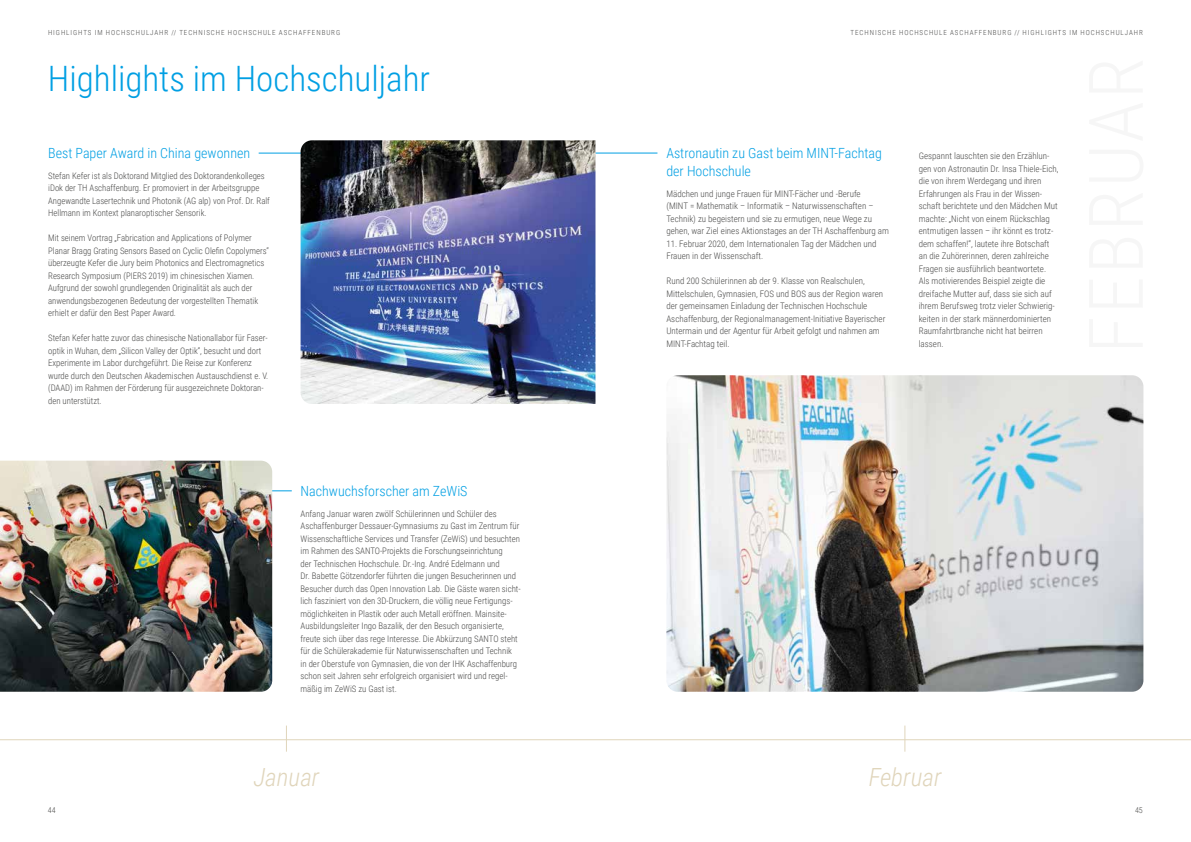
<style>
.page{position:relative;width:1191px;height:842px;background:#fff}
.page>*{position:absolute;margin:0;border:0;box-sizing:border-box;transform-origin:0 0}
.t1{font:300 35px "Roboto Condensed";color:#009fe3}
.t2{font:italic 300 25px "Roboto Condensed";color:#e0d5bb}
.t3{font:300 14px/18px "Roboto Condensed";color:#009fe3}
.t4{font:300 9px/12.5px "Roboto Condensed";color:#4a4a49}
.t5{font:300 8px "Roboto Condensed";color:#4a4a49}
.t6{font:300 7px "Roboto Condensed";letter-spacing:.135em;color:#4a4a49}
</style>
<div class="page">
<hr style="left:0;top:739px;width:1191px;height:1px;background:#e0d5bb">
<svg style="left:286px;top:725px;width:1px;height:27px"></svg>
<svg style="left:904px;top:725px;width:1px;height:27px"></svg>
<hr style="left:230px;top:491px;width:62px;height:1px;background:#009fe3">
<hr style="left:595px;top:153px;width:62px;height:1px;background:#009fe3">
<hr style="left:259px;top:153px;width:62px;height:1px;background:#009fe3">
<img style="left:300px;top:140px;width:295px;height:264px">
<img style="left:0;top:461px;width:272px;height:231px">
<img style="left:666px;top:375px;width:477px;height:317px">
<p class="t6" style="left:48px;top:27px;width:294px">HIGHLIGHTS IM HOCHSCHULJAHR // TECHNISCHE HOCHSCHULE ASCHAFFENBURG</p>
<p class="t6" style="left:850px;top:27px;width:294px">TECHNISCHE HOCHSCHULE ASCHAFFENBURG // HIGHLIGHTS IM HOCHSCHULJAHR</p>
<h1 class="t1" style="left:48px;top:54px;width:384px">Highlights im Hochschuljahr</h1>
<h3 class="t3" style="left:48px;top:143px;width:203px">Best Paper Award in China gewonnen</h3>
<p class="t4" style="left:48px;top:169px;width:223px">Stefan Kefer ist als Doktorand Mitglied des Doktorandenkolleges iDok der TH Aschaffenburg. Er promoviert in der Arbeitsgruppe Angewandte Lasertechnik und Photonik (AG alp) von Prof. Dr. Ralf Hellmann im Kontext planaroptischer Sensorik.</p>
<p class="t4" style="left:48px;top:232px;width:222px">Mit seinem Vortrag „Fabrication and Applications of Polymer Planar Bragg Grating Sensors Based on Cyclic Olefin Copolymers“ überzeugte Kefer die Jury beim Photonics and Electromagnetics Research Symposium (PIERS 2019) im chinesischen Xiamen.<br>Aufgrund der sowohl grundlegenden Originalität als auch der anwendungsbezogenen Bedeutung der vorgestellten Thematik erhielt er dafür den Best Paper Award.</p>
<p class="t4" style="left:48px;top:332px;width:222px">Stefan Kefer hatte zuvor das chinesische Nationallabor für Faser&shy;optik in Wuhan, dem „Silicon Valley der Optik“, besucht und dort Experimente im Labor durchgeführt. Die Reise zur Konferenz wurde durch den Deutschen Akademischen Austauschdienst e. V. (DAAD) im Rahmen der Förderung für ausgezeichnete Doktoran&shy;den unterstützt.</p>
<h3 class="t3" style="left:300px;top:481px;width:168px">Nachwuchsforscher am ZeWiS</h3>
<p class="t4" style="left:300px;top:507px;width:222px">Anfang Januar waren zwölf Schülerinnen und Schüler des Aschaffenburger Dessauer-Gymnasiums zu Gast im Zentrum für Wissenschaftliche Services und Transfer (ZeWiS) und besuchten im Rahmen des SANTO-Projekts die Forschungseinrichtung<br>der Technischen Hochschule. Dr.-Ing. André Edelmann und<br>Dr. Babette Götzendorfer führten die jungen Besucherinnen und Besucher durch das Open Innovation Lab. Die Gäste waren sicht&shy;lich fasziniert von den 3D-Druckern, die völlig neue Fertigungs&shy;möglichkeiten in Plastik oder auch Metall eröffnen. Mainsite-Ausbildungsleiter Ingo Bazalik, der den Besuch organisierte, freute sich über das rege Interesse. Die Abkürzung SANTO steht für die Schülerakademie für Naturwissenschaften und Technik<br>in der Oberstufe von Gymnasien, die von der IHK Aschaffenburg schon seit Jahren sehr erfolgreich organisiert wird und regel&shy;mäßig im ZeWiS zu Gast ist.</p>
<h3 class="t3" style="left:666px;top:143px;width:217px">Astronautin zu Gast beim MINT-Fachtag der Hochschule</h3>
<p class="t4" style="left:666px;top:187px;width:224px">Mädchen und junge Frauen für MINT-Fächer und -Berufe<br>(MINT = Mathematik – Informatik – Naturwissenschaften – Technik) zu begeistern und sie zu ermutigen, neue Wege zu gehen, war Ziel eines Aktionstages an der TH Aschaffenburg am</p>
<p class="t4" style="left:666px;top:237px;width:212px">11. Februar 2020, dem Internationalen Tag der Mädchen und<br>Frauen in der Wissenschaft.</p>
<p class="t4" style="left:666px;top:275px;width:220px">Rund 200 Schülerinnen ab der 9. Klasse von Realschulen, Mittelschulen, Gymnasien, FOS und BOS aus der Region waren der gemeinsamen Einladung der Technischen Hochschule Aschaffenburg, der Regionalmanagement-Initiative Bayerischer Untermain und der Agentur für Arbeit gefolgt und nahmen am MINT-Fachtag teil.</p>
<p class="t4" style="left:918px;top:150px;width:141px">Gespannt lauschten sie den Erzählun&shy;gen von Astronautin Dr. Insa Thiele-Eich, die von ihrem Werdegang und ihren Erfahrungen als Frau in der Wissen&shy;schaft berichtete und den Mädchen Mut machte: „Nicht von einem Rückschlag entmutigen lassen – ihr könnt es trotz&shy;dem schaffen!“, lautete ihre Botschaft an die Zuhörerinnen, deren zahlreiche Fragen sie ausführlich beantwortete.<br>Als motivierendes Beispiel zeigte die dreifache Mutter auf, dass sie sich auf ihrem Berufsweg trotz vieler Schwierig&shy;keiten in der stark männerdominierten Raumfahrtbranche nicht hat beirren lassen.</p>
<h2 class="t2" style="left:253px;top:759px;width:67px">Januar</h2>
<h2 class="t2" style="left:868px;top:759px;width:75px">Februar</h2>
<p class="t5" style="left:48px;top:804px;width:9px">44</p>
<p class="t5" style="left:1135px;top:804px;width:9px">45</p>
</div>
